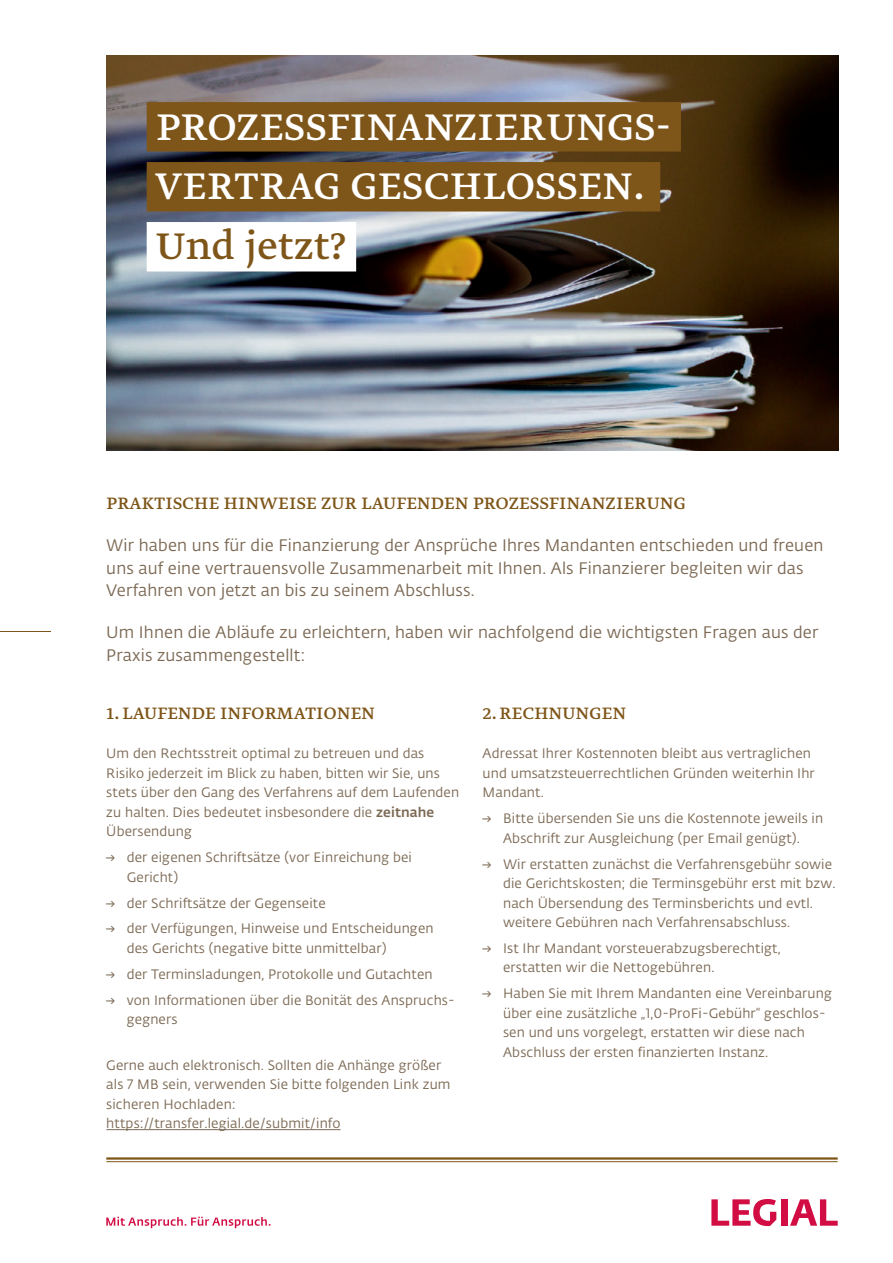
<style>
.page{position:relative;width:893px;height:1263px;background:#fff}
.page>*{position:absolute;margin:0;border:0;box-sizing:border-box;transform-origin:0 0}
.t1{font:43.8px/60px "Greta Text Std";letter-spacing:.02em;color:#fff}
.t2{font:43.8px "Greta Text Std";letter-spacing:.01em;color:#7f5619}
.t3{font:19.5px "Greta Text Std";letter-spacing:.02em;color:#7f5619}
.t4{font:16.5px/22.5px "Fedra Sans Alt Std";letter-spacing:.01em;color:#7c6954}
.t5{font:13.5px/19.5px "Fedra Sans Alt Std";letter-spacing:.01em;color:#7c6954}
.s1{font-weight:500}
</style>
<div class="page">
<hr style="left:106px;top:1161px;width:732px;height:1px;background:#7f5619">
<hr style="left:106px;top:1157px;width:732px;height:2px;background:#7f5619">
<svg style="left:711px;top:1199px;width:65px;height:27px"></svg>
<div style="left:781px;top:1199px;width:6px;height:27px;background:#d20d44"></div>
<svg style="left:790px;top:1199px;width:48px;height:27px"></svg>
<svg style="left:106px;top:1217px;width:164px;height:11px"></svg>
<hr style="left:106px;top:1129px;width:235px;height:1px;background:#7c6954">
<img style="left:106px;top:55px;width:733px;height:395px">
<div style="left:147px;top:102px;width:534px;height:50px;background:#7f5619"></div>
<div style="left:147px;top:162px;width:513px;height:50px;background:#7f5619"></div>
<div style="left:147px;top:222px;width:209px;height:49px;background:#fff"></div>
<hr style="left:0;top:631px;width:51px;height:1px;background:#7f5619">
<h1 class="t1" style="left:155px;top:99px;width:517px">PROZESSFINANZIERUNGS-<br>VERTRAG GESCHLOSSEN.</h1>
<h1 class="t2" style="left:156px;top:228px;width:192px">Und jetzt?</h1>
<h2 class="t3" style="left:106px;top:495px;width:581px">PRAKTISCHE HINWEISE ZUR LAUFENDEN PROZESSFINANZIERUNG</h2>
<p class="t4" style="left:106px;top:535px;width:719px">Wir haben uns für die Finanzierung der Ansprüche Ihres Mandanten entschieden und freuen uns auf eine vertrauensvolle Zusammenarbeit mit Ihnen. Als Finanzierer begleiten wir das<br>Verfahren von jetzt an bis zu seinem Abschluss.</p>
<p class="t4" style="left:106px;top:622px;width:714px">Um Ihnen die Abläufe zu erleichtern, haben wir nachfolgend die wichtigsten Fragen aus der<br>Praxis zusammengestellt:</p>
<h2 class="t3" style="left:106px;top:705px;width:270px">1. LAUFENDE INFORMATIONEN</h2>
<p class="t5" style="left:106px;top:744px;width:354px">Um den Rechtsstreit optimal zu betreuen und das Risiko jederzeit im Blick zu haben, bitten wir Sie, uns stets über den Gang des Verfahrens auf dem Laufenden zu halten. Dies bedeutet insbesondere die <span class="s1">zeitnahe </span>Übersendung</p>
<p class="t5" style="left:127px;top:848px;width:287px;text-indent:-20px">→ der eigenen Schriftsätze (vor Einreichung bei<br>Gericht)</p>
<p class="t5" style="left:106px;top:894px;width:221px">→ der Schriftsätze der Gegenseite</p>
<p class="t5" style="left:127px;top:919px;width:308px;text-indent:-20px">→ der Verfügungen, Hinweise und Entscheidungen des Gerichts (negative bitte unmittelbar)</p>
<p class="t5" style="left:106px;top:965px;width:328px">→ der Terminsladungen, Protokolle und Gutachten</p>
<p class="t5" style="left:127px;top:991px;width:329px;text-indent:-20px">→ von Informationen über die Bonität des Anspruchs&shy;gegners</p>
<p class="t5" style="left:106px;top:1056px;width:346px">Gerne auch elektronisch. Sollten die Anhänge größer als 7 MB sein, verwenden Sie bitte folgenden Link zum sicheren Hochladen: https://transfer.legial.de/submit/info</p>
<h2 class="t3" style="left:483px;top:705px;width:145px">2. RECHNUNGEN</h2>
<p class="t5" style="left:483px;top:744px;width:334px">Adressat Ihrer Kostennoten bleibt aus vertraglichen und umsatzsteuerrechtlichen Gründen weiterhin Ihr<br>Mandant.</p>
<p class="t5" style="left:483px;top:809px;width:342px;text-align:center">→ Bitte übersenden Sie uns die Kostennote jeweils in<br>Abschrift zur Ausgleichung (per Email genügt).</p>
<p class="t5" style="left:503px;top:855px;width:334px;text-indent:-20px">→ Wir erstatten zunächst die Verfahrensgebühr sowie die Gerichtskosten; die Terminsgebühr erst mit bzw. nach Übersendung des Terminsberichts und evtl. weitere Gebühren nach Verfahrensabschluss.</p>
<p class="t5" style="left:503px;top:939px;width:279px;text-indent:-20px">→ Ist Ihr Mandant vorsteuerabzugsberechtigt, erstatten wir die Nettogebühren.</p>
<p class="t5" style="left:503px;top:984px;width:330px;text-indent:-20px">→ Haben Sie mit Ihrem Mandanten eine Vereinbarung über eine zusätzliche „1,0-ProFi-Gebühr“ geschlos&shy;sen und uns vorgelegt, erstatten wir diese nach Abschluss der ersten finanzierten Instanz.</p>
</div>
